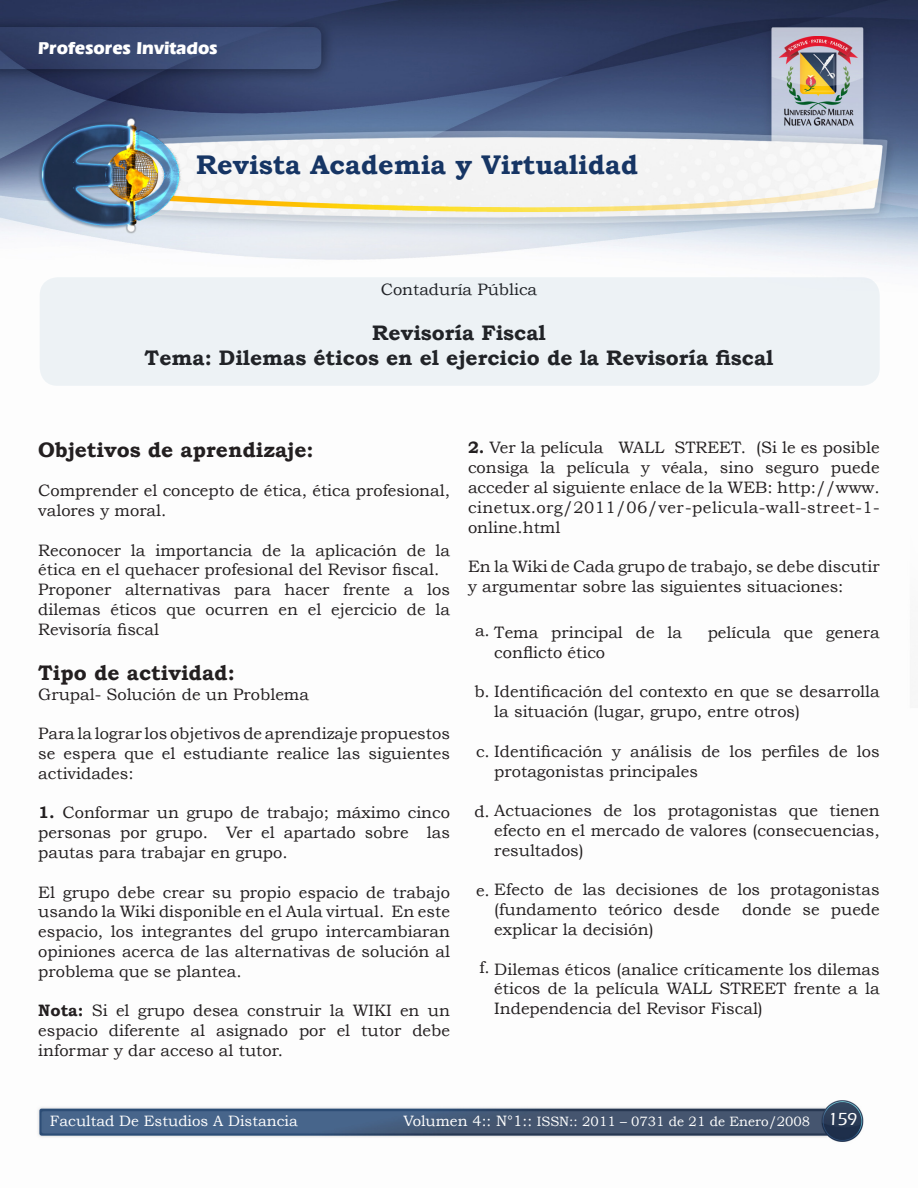
<style>
.page{position:relative;width:918px;height:1188px;background:#fff}
.page>*{position:absolute;margin:0;border:0;box-sizing:border-box;transform-origin:0 0}
.t1{font:700 27px "Bookman Old Style";color:#163564}
.Sub_titulos{font:700 21px "Bookman Old Style";color:#231f20}
.t2{font:700 18px "Eras IT Cby BT";color:#fff}
.Contenidos_Español{font:16.5px/19.8px "Bookman Old Style";color:#231f20;text-align:justify}
.t3{font:15px "Bookman Old Style";color:#fff}
.t4{font:13.5px "Bookman Old Style";color:#fff}
.s1{font-weight:700}
.s2{font-size:15px}
.s3{font-family:"Eras ITC";font-weight:500;font-size:18px}
</style>
<div class="page">
<img style="left:0;top:0;width:918px;height:1142px">
<div style="left:40px;top:277px;width:840px;height:109px;background:#edf2f5;border-radius:18px"></div>
<p class="t2" style="left:38px;top:37px;width:181px">Profesores Invitados</p>
<h1 class="t1" style="left:196px;top:149px;width:443px">Revista Academia y Virtualidad</h1>
<p class="Contenidos_Español" style="left:381px;top:279px;width:158px">Contaduría Pública</p>
<p class="Sub_titulos" style="left:372px;top:320px;width:175px">Revisoría Fiscal</p>
<p class="Sub_titulos" style="left:145px;top:345px;width:630px">Tema: Dilemas éticos en el ejercicio de la Revisoría fiscal</p>
<p class="Sub_titulos" style="left:38px;top:437px;width:277px">Objetivos de aprendizaje:</p>
<p class="Contenidos_Español" style="left:38px;top:481px;width:413px">Comprender el concepto de ética, ética profesional, valores y moral.</p>
<p class="Contenidos_Español" style="left:38px;top:540px;width:413px">Reconocer la importancia de la aplicación de la ética en el quehacer profesional del Revisor fiscal.</p>
<p class="Contenidos_Español" style="left:38px;top:580px;width:413px">Proponer alternativas para hacer frente a los dilemas éticos que ocurren en el ejercicio de la Revisoría fiscal</p>
<p class="Sub_titulos" style="left:38px;top:660px;width:198px">Tipo de actividad:</p>
<p class="Contenidos_Español" style="left:38px;top:684px;width:272px">Grupal- Solución de un Problema</p>
<p class="Contenidos_Español" style="left:38px;top:724px;width:413px">Para la lograr los objetivos de aprendizaje propuestos se espera que el estudiante realice las siguientes actividades:</p>
<p class="Contenidos_Español" style="left:38px;top:803px;width:413px"><span class="s1">1.</span> Conformar un grupo de trabajo; máximo cinco personas por grupo. Ver el apartado sobre las pautas para trabajar en grupo.</p>
<p class="Contenidos_Español" style="left:38px;top:882px;width:413px">El grupo debe crear su propio espacio de trabajo usando la Wiki disponible en el Aula virtual. En este espacio, los integrantes del grupo intercambiaran opiniones acerca de las alternativas de solución al problema que se plantea.</p>
<p class="Contenidos_Español" style="left:38px;top:1001px;width:413px"><span class="s1">Nota:</span> Si el grupo desea construir la WIKI en un espacio diferente al asignado por el tutor debe informar y dar acceso al tutor.</p>
<p class="Contenidos_Español" style="left:468px;top:438px;width:413px"><span class="s1">2.</span> Ver la película WALL STREET. (Si le es posible consiga la película y véala, sino seguro puede acceder al siguiente enlace de la WEB: http://www. cinetux.org/2011/06/ver-pelicula-wall-street-1- online.html</p>
<p class="Contenidos_Español" style="left:468px;top:557px;width:413px">En la Wiki de Cada grupo de trabajo, se debe discutir y argumentar sobre las siguientes situaciones:</p>
<p class="Contenidos_Español" style="left:494px;top:622px;width:189px">Tema principal de la</p>
<p class="Contenidos_Español" style="left:708px;top:622px;width:173px">película que genera</p>
<p class="Contenidos_Español" style="left:494px;top:642px;width:112px">conflicto ético</p>
<p class="Contenidos_Español" style="left:494px;top:682px;width:387px;text-indent:-20px">b. Identificación del contexto en que se desarrolla la situación (lugar, grupo, entre otros)</p>
<p class="Contenidos_Español" style="left:494px;top:741px;width:387px;text-indent:-18px">c. Identificación y análisis de los perfiles de los protagonistas principales</p>
<p class="Contenidos_Español" style="left:494px;top:801px;width:387px;text-indent:-20px">d. Actuaciones de los protagonistas que tienen efecto en el mercado de valores (consecuencias, resultados)</p>
<p class="Contenidos_Español" style="left:494px;top:880px;width:387px;text-indent:-18px">e. Efecto de las decisiones de los protagonistas (fundamento teórico desde</p>
<p class="Contenidos_Español" style="left:475px;top:620px;width:16px">a.</p>
<p class="Contenidos_Español" style="left:742px;top:900px;width:139px">donde se puede</p>
<p class="Contenidos_Español" style="left:494px;top:919px;width:161px">explicar la decisión)</p>
<p class="Contenidos_Español" style="left:494px;top:959px;width:387px;text-indent:-15px">f. Dilemas éticos (analice críticamente los dilemas éticos de la película WALL STREET frente a la Independencia del Revisor Fiscal)</p>
<p class="t3" style="left:50px;top:1113px;width:249px">Facultad De Estudios A Distancia</p>
<p class="t4" style="left:403px;top:1114px;width:456px"><span class="s2">Volumen 4:: N°1::</span> ISSN:: 2011 – 0731 de 21 de Enero/2008 <span class="s3">159</span></p>
</div>
